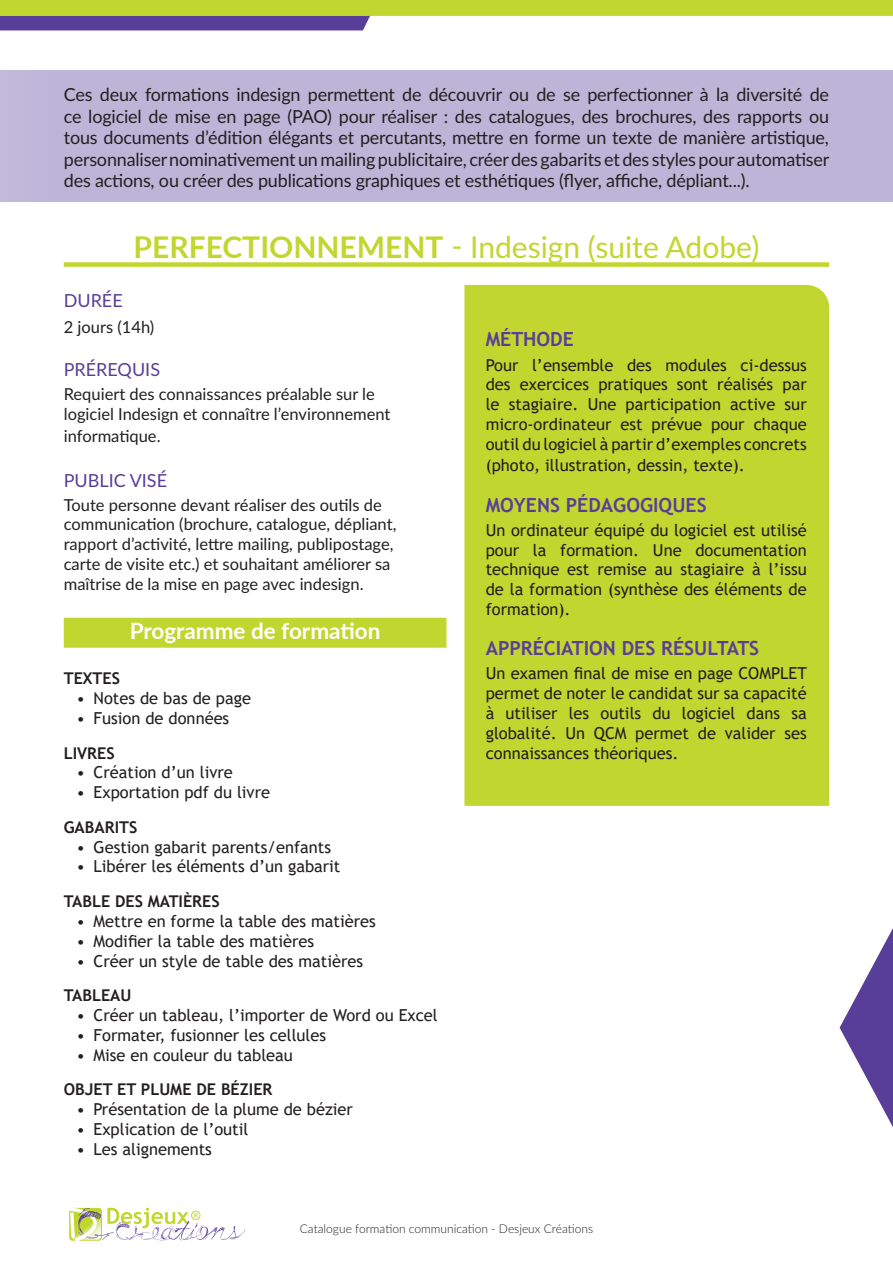
<style>
.page{position:relative;width:893px;height:1263px;background:#fff}
.page>*{position:absolute;margin:0;border:0;box-sizing:border-box;transform-origin:0 0}
.t1{font:30px "Lato";color:#c1d72f}
.t2{font:700 22.5px "Lato";color:#fff}
.t3{font:700 19.5px "Trebuchet MS";color:#593e99}
.t4{font:18px/21.6px "Lato";letter-spacing:-.01em;color:#231f20;text-align:justify}
.t5{font:18px "Lato";color:#593e99}
.t6{font:16.5px/19.8px "Trebuchet MS";color:#231f20;text-align:justify}
.t7{font:16.5px/19.8px "Lato";color:#231f20}
.t8{font:700 16.2px "Trebuchet MS";color:#231f20}
.t9{font:300 12px "Lato";color:#231f20}
.s1{font-weight:700}
</style>
<div class="page">
<svg style="left:0;top:0;width:893px;height:30px"></svg>
<div style="left:0;top:71px;width:893px;height:131px;background:#beb4d8"></div>
<div style="left:64px;top:262px;width:765px;height:5px;background:#c1d72f"></div>
<div style="left:464px;top:285px;width:365px;height:521px;background:#c1d72f"></div>
<div style="left:64px;top:618px;width:382px;height:30px;background:#c1d72f"></div>
<svg style="left:840px;top:928px;width:53px;height:199px"></svg>
<svg style="left:69px;top:1207px;width:176px;height:34px"></svg>
<p class="t4" style="left:64px;top:83px;width:767px">Ces deux formations indesign permettent de découvrir ou de se perfectionner à la diversité de ce logiciel de mise en page (PAO) pour réaliser : des catalogues, des brochures, des rapports ou tous documents d’édition élégants et percutants, mettre en forme un texte de manière artistique, personnaliser nominativement un mailing publicitaire, créer des gabarits et des styles pour automatiser des actions, ou créer des publications graphiques et esthétiques (flyer, affiche, dépliant...).</p>
<h1 class="t1" style="left:134px;top:226px;width:627px"><span class="s1">PERFECTIONNEMENT</span> - Indesign (suite Adobe)</h1>
<p class="t5" style="left:64px;top:290px;width:60px">DURÉE</p>
<p class="t7" style="left:64px;top:317px;width:92px">2 jours (14h)</p>
<p class="t5" style="left:64px;top:359px;width:98px">PRÉREQUIS</p>
<p class="t7" style="left:64px;top:384px;width:328px">Requiert des connaissances préalable sur le logiciel Indesign et connaître l’environnement</p>
<p class="t7" style="left:64px;top:425px;width:98px">informatique.</p>
<p class="t5" style="left:64px;top:470px;width:105px">PUBLIC VISÉ</p>
<p class="t7" style="left:64px;top:494px;width:334px">Toute personne devant réaliser des outils de communication (brochure, catalogue, dépliant, rapport d’activité, lettre mailing, publipostage, carte de visite etc.) et souhaitant améliorer sa maîtrise de la mise en page avec indesign.</p>
<h2 class="t2" style="left:130px;top:614px;width:252px">Programme de formation</h2>
<p class="t8" style="left:64px;top:672px;width:58px">TEXTES</p>
<p class="t6" style="left:77px;top:688px;width:176px">• Notes de bas de page</p>
<p class="t6" style="left:77px;top:708px;width:154px">• Fusion de données</p>
<p class="t8" style="left:64px;top:746px;width:52px">LIVRES</p>
<p class="t6" style="left:77px;top:763px;width:158px">• Création d’un livre</p>
<p class="t6" style="left:77px;top:783px;width:195px">• Exportation pdf du livre</p>
<p class="t8" style="left:64px;top:821px;width:75px">GABARITS</p>
<p class="t6" style="left:77px;top:837px;width:256px">• Gestion gabarit parents/enfants</p>
<p class="t6" style="left:77px;top:857px;width:265px">• Libérer les éléments d’un gabarit</p>
<p class="t8" style="left:64px;top:895px;width:157px">TABLE DES MATIÈRES</p>
<p class="t6" style="left:77px;top:911px;width:301px">• Mettre en forme la table des matières</p>
<p class="t6" style="left:77px;top:931px;width:239px">• Modifier la table des matières</p>
<p class="t6" style="left:77px;top:951px;width:288px">• Créer un style de table des matières</p>
<p class="t8" style="left:64px;top:989px;width:69px">TABLEAU</p>
<p class="t6" style="left:77px;top:1005px;width:363px">• Créer un tableau, l’importer de Word ou Excel</p>
<p class="t6" style="left:77px;top:1025px;width:251px">• Formater, fusionner les cellules</p>
<p class="t6" style="left:77px;top:1045px;width:218px">• Mise en couleur du tableau</p>
<p class="t8" style="left:64px;top:1083px;width:210px">OBJET ET PLUME DE BÉZIER</p>
<p class="t6" style="left:77px;top:1099px;width:278px">• Présentation de la plume de bézier</p>
<p class="t6" style="left:77px;top:1119px;width:173px">• Explication de l’outil</p>
<p class="t6" style="left:77px;top:1139px;width:137px">• Les alignements</p>
<p class="t3" style="left:486px;top:332px;width:90px">MÉTHODE</p>
<p class="t6" style="left:486px;top:355px;width:323px">Pour l’ensemble des modules ci-dessus des exercices pratiques sont réalisés par le stagiaire. Une participation active sur micro-ordinateur est prévue pour chaque outil du logiciel à partir d’exemples concrets</p>
<p class="t6" style="left:486px;top:455px;width:261px">(photo, illustration, dessin, texte).</p>
<p class="t3" style="left:486px;top:497px;width:222px">MOYENS PÉDAGOGIQUES</p>
<p class="t6" style="left:486px;top:520px;width:322px">Un ordinateur équipé du logiciel est utilisé pour la formation. Une documentation technique est remise au stagiaire à l’issu de la formation (synthèse des éléments de formation).</p>
<p class="t3" style="left:486px;top:641px;width:275px">APPRÉCIATION DES RÉSULTATS</p>
<p class="t6" style="left:486px;top:664px;width:323px">Un examen final de mise en page COMPLET permet de noter le candidat sur sa capacité à utiliser les outils du logiciel dans sa globalité. Un QCM permet de valider ses connaissances théoriques.</p>
<p class="t9" style="left:300px;top:1220px;width:295px">Catalogue formation communication - Desjeux Créations</p>
</div>
